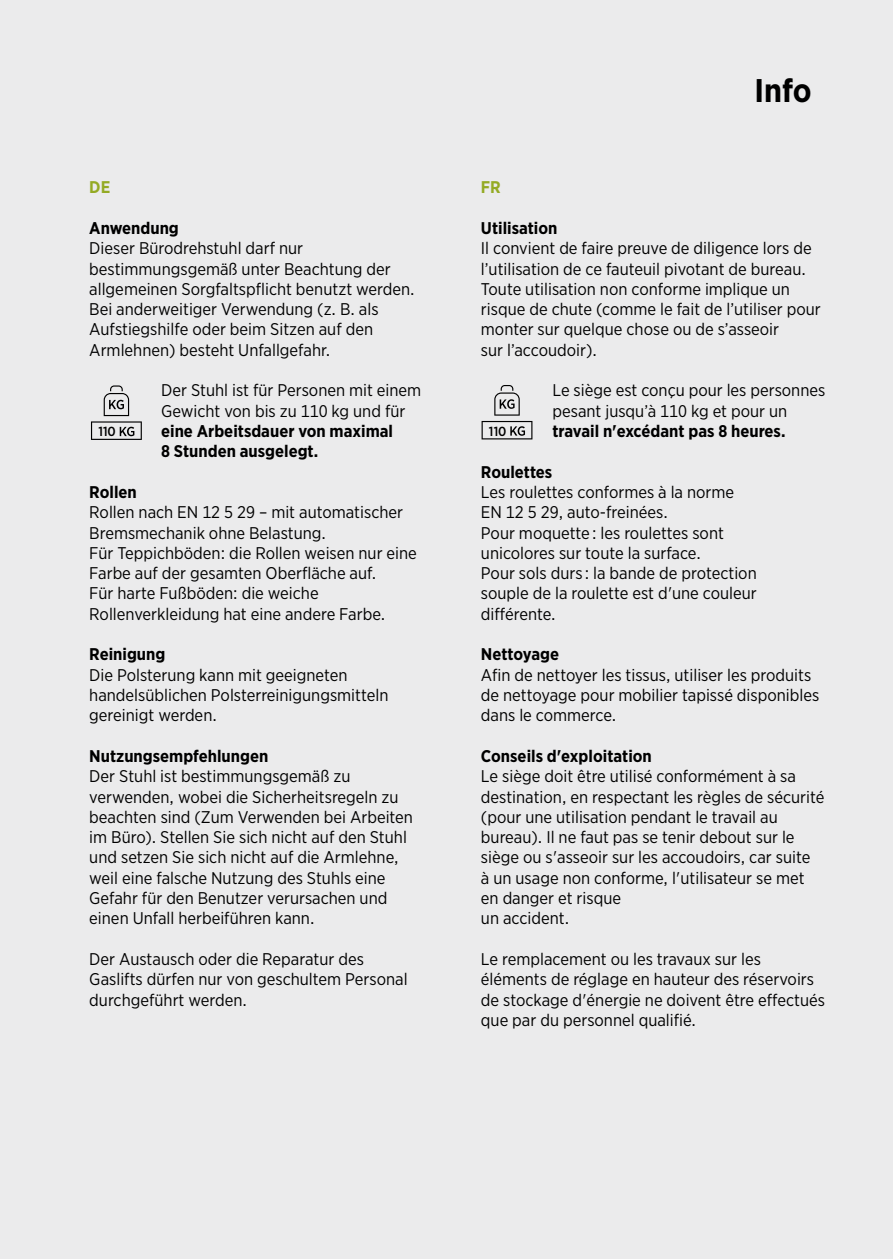
<style>
.page{position:relative;width:893px;height:1259px;background:#ebebec}
.page>*{position:absolute;margin:0;border:0;box-sizing:border-box;transform-origin:0 0}
.TITLE_pages{font:700 32.7px "Gotham Narrow";color:#000}
.TXT_7ptk{font:16.8px/20.4px "Gotham Narrow";color:#000}
.TXT_7ptk-2{font:700 16.8px "Gotham Narrow";color:#000}
.TXT_7ptk-3{font:700 16.8px "Gotham Narrow";color:#94aa24}
.t1{font:500 13.2px "Gotham Narrow";color:#000}
.s1{font-weight:700}
</style>
<div class="page">
<svg style="left:91px;top:385px;width:51px;height:55px"></svg>
<svg style="left:482px;top:385px;width:50px;height:54px"></svg>
<p class="TXT_7ptk-3" style="left:89px;top:177px;width:23px">DE</p>
<p class="TXT_7ptk-2" style="left:89px;top:217px;width:91px">Anwendung</p>
<p class="TXT_7ptk" style="left:89px;top:238px;width:327px">Dieser Bürodrehstuhl darf nur bestimmungsgemäß unter Beachtung der allgemeinen Sorgfaltspflicht benutzt werden.<br>Bei anderweitiger Verwendung (z. B. als Aufstiegshilfe oder beim Sitzen auf den Armlehnen) besteht Unfallgefahr.</p>
<p class="TXT_7ptk" style="left:161px;top:380px;width:262px">Der Stuhl ist für Personen mit einem<br>Gewicht von bis zu 110 kg und für <span class="s1">eine Arbeitsdauer von maximal<br>8 Stunden ausgelegt.</span></p>
<p class="TXT_7ptk-2" style="left:89px;top:481px;width:49px">Rollen</p>
<p class="TXT_7ptk" style="left:89px;top:502px;width:329px">Rollen nach EN 12 5 29 – mit automatischer Bremsmechanik ohne Belastung.<br>Für Teppichböden: die Rollen weisen nur eine Farbe auf der gesamten Oberfläche auf.<br>Für harte Fußböden: die weiche Rollenverkleidung hat eine andere Farbe.</p>
<p class="TXT_7ptk-2" style="left:89px;top:643px;width:78px">Reinigung</p>
<p class="TXT_7ptk" style="left:89px;top:664px;width:301px">Die Polsterung kann mit geeigneten handelsüblichen Polsterreinigungsmitteln gereinigt werden.</p>
<p class="TXT_7ptk-2" style="left:89px;top:745px;width:180px">Nutzungsempfehlungen</p>
<p class="TXT_7ptk" style="left:89px;top:766px;width:325px">Der Stuhl ist bestimmungsgemäß zu verwenden, wobei die Sicherheitsregeln zu beachten sind (Zum Verwenden bei Arbeiten im Büro). Stellen Sie sich nicht auf den Stuhl und setzen Sie sich nicht auf die Armlehne, weil eine falsche Nutzung des Stuhls eine Gefahr für den Benutzer verursachen und einen Unfall herbeiführen kann.</p>
<p class="TXT_7ptk" style="left:89px;top:948px;width:320px">Der Austausch oder die Reparatur des<br>Gaslifts dürfen nur von geschultem Personal durchgeführt werden.</p>
<p class="t1" style="left:98px;top:423px;width:19px">110</p>
<p class="TITLE_pages" style="left:755px;top:69px;width:59px">Info</p>
<p class="TXT_7ptk-3" style="left:481px;top:177px;width:21px">FR</p>
<p class="TXT_7ptk-2" style="left:481px;top:217px;width:78px">Utilisation</p>
<p class="TXT_7ptk" style="left:481px;top:238px;width:341px">Il convient de faire preuve de diligence lors de l’utilisation de ce fauteuil pivotant de bureau.<br>Toute utilisation non conforme implique un risque de chute (comme le fait de l’utiliser pour monter sur quelque chose ou de s’asseoir<br>sur l’accoudoir).</p>
<p class="TXT_7ptk" style="left:552px;top:380px;width:274px">Le siège est conçu pour les personnes pesant jusqu’à 110 kg et pour un <span class="s1">travail n'excédant pas 8 heures.</span></p>
<p class="TXT_7ptk-2" style="left:481px;top:461px;width:73px">Roulettes</p>
<p class="TXT_7ptk" style="left:481px;top:481px;width:277px">Les roulettes conformes à la norme<br>EN 12 5 29, auto-freinées.<br>Pour moquette : les roulettes sont unicolores sur toute la surface.<br>Pour sols durs : la bande de protection souple de la roulette est d'une couleur différente.</p>
<p class="TXT_7ptk-2" style="left:481px;top:643px;width:80px">Nettoyage</p>
<p class="TXT_7ptk" style="left:481px;top:664px;width:340px">Afin de nettoyer les tissus, utiliser les produits de nettoyage pour mobilier tapissé disponibles dans le commerce.</p>
<p class="TXT_7ptk-2" style="left:481px;top:745px;width:172px">Conseils d'exploitation</p>
<p class="TXT_7ptk" style="left:481px;top:766px;width:345px">Le siège doit être utilisé conformément à sa destination, en respectant les règles de sécurité (pour une utilisation pendant le travail au bureau). Il ne faut pas se tenir debout sur le siège ou s'asseoir sur les accoudoirs, car suite<br>à un usage non conforme, l'utilisateur se met en danger et risque<br>un accident.</p>
<p class="TXT_7ptk" style="left:481px;top:948px;width:346px">Le remplacement ou les travaux sur les éléments de réglage en hauteur des réservoirs de stockage d'énergie ne doivent être effectués que par du personnel qualifié.</p>
<p class="t1" style="left:489px;top:422px;width:19px">110</p>
</div>
